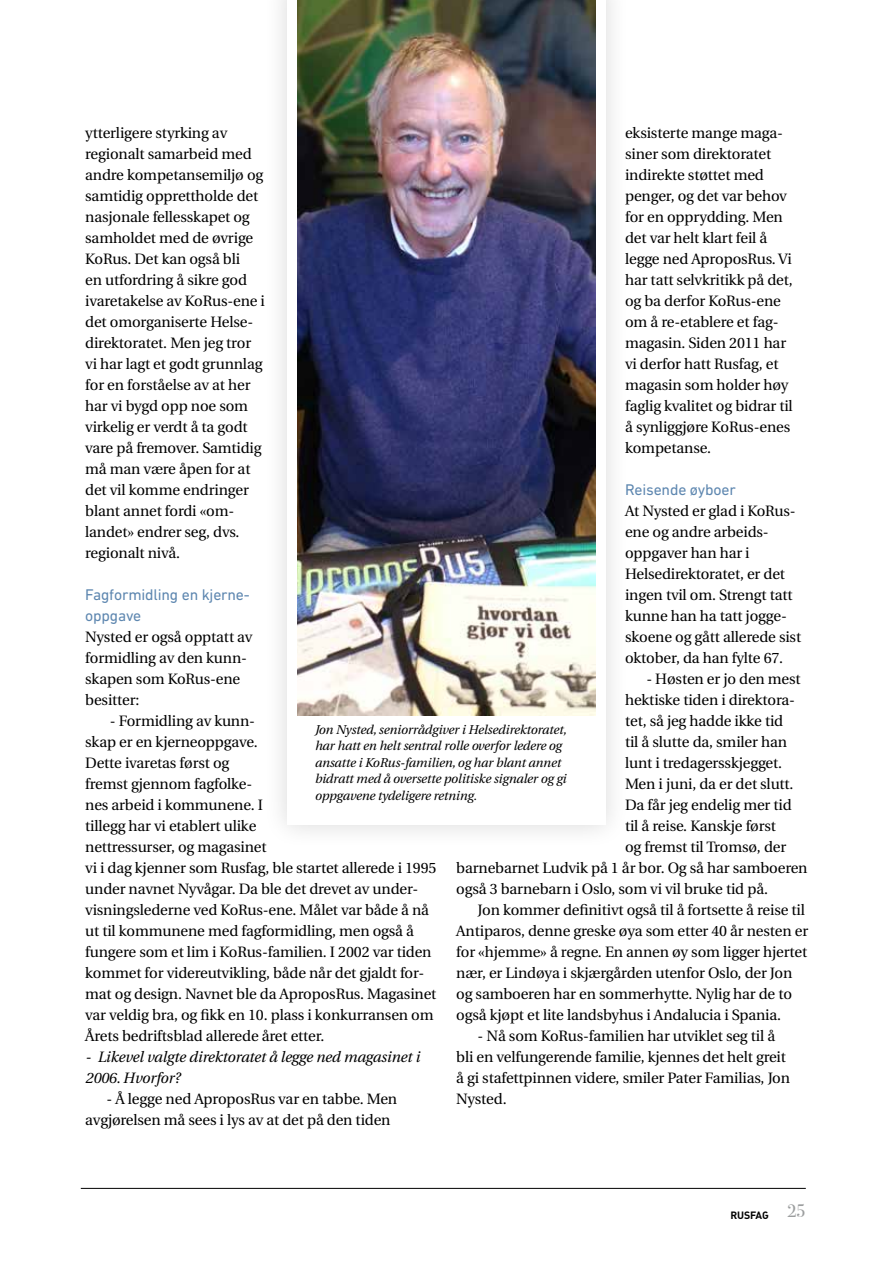
<style>
.page{position:relative;width:893px;height:1263px;background:#fff}
.page>*{position:absolute;margin:0;border:0;box-sizing:border-box;transform-origin:0 0}
.t1{font:15.75px/21px "DIN Next LT Pro";letter-spacing:-.01em;color:#5e87b0}
.t2{font:15px/21px "Utopia";letter-spacing:-.01em;color:#000}
.t3{font:italic 15px/21px "Utopia";letter-spacing:-.01em;color:#000}
.t4{font:italic 12.75px/16.5px "Utopia";letter-spacing:-.01em;color:#000}
.t5{font:10.5px "DIN Bold Alternate";letter-spacing:-.01em;color:#000}
</style>
<div class="page">
<div style="left:263px;top:0;width:367px;height:849px;background:#fafafa"></div>
<div style="left:287px;top:0;width:319px;height:825px;background:#fff"></div>
<img style="left:298px;top:0;width:297px;height:716px">
<hr style="left:81px;top:1188px;width:725px;height:1px;background:#000">
<p class="t2" style="left:625px;top:123px;width:169px">eksisterte mange maga&shy;siner som direktoratet indirekte støttet med penger, og det var behov for en opprydding. Men det var helt klart feil å legge ned AproposRus. Vi har tatt selvkritikk på det, og ba derfor KoRus-ene om å re-etablere et fag&shy;magasin. Siden 2011 har vi derfor hatt Rusfag, et magasin som holder høy faglig kvalitet og bidrar til å synliggjøre KoRus-enes kompetanse.</p>
<p class="t1" style="left:625px;top:479px;width:112px">Reisende øyboer</p>
<p class="t2" style="left:625px;top:501px;width:178px">At Nysted er glad i KoRus&shy;ene og andre arbeids&shy;oppgaver han har i<br>Helsedirektoratet, er det ingen tvil om. Strengt tatt kunne han ha tatt jogge&shy;skoene og gått allerede sist oktober, da han fylte 67.</p>
<p class="t2" style="left:646px;top:669px;width:156px">- Høsten er jo den mest</p>
<p class="t2" style="left:625px;top:690px;width:172px">hektiske tiden i direktora-</p>
<p class="t2" style="left:625px;top:711px;width:160px">tet, så jeg hadde ikke tid</p>
<p class="t2" style="left:625px;top:732px;width:163px">til å slutte da, smiler han</p>
<p class="t2" style="left:625px;top:753px;width:159px">lunt i tredagersskjegget.</p>
<p class="t2" style="left:625px;top:774px;width:170px">Men i juni, da er det slutt.</p>
<p class="t2" style="left:625px;top:795px;width:168px">Da får jeg endelig mer tid</p>
<p class="t2" style="left:625px;top:816px;width:152px">til å reise. Kanskje først</p>
<p class="t2" style="left:625px;top:837px;width:163px">og fremst til Tromsø, der</p>
<p class="t2" style="left:456px;top:858px;width:353px">barnebarnet Ludvik på 1 år bor. Og så har samboeren</p>
<p class="t2" style="left:456px;top:879px;width:313px">også 3 barnebarn i Oslo, som vi vil bruke tid på.</p>
<p class="t2" style="left:477px;top:900px;width:329px">Jon kommer definitivt også til å fortsette å reise til</p>
<p class="t2" style="left:456px;top:921px;width:353px">Antiparos, denne greske øya som etter 40 år nesten er</p>
<p class="t2" style="left:456px;top:942px;width:352px">for «hjemme» å regne. En annen øy som ligger hjertet</p>
<p class="t2" style="left:456px;top:963px;width:338px">nær, er Lindøya i skjærgården utenfor Oslo, der Jon</p>
<p class="t2" style="left:456px;top:984px;width:337px">og samboeren har en sommerhytte. Nylig har de to</p>
<p class="t2" style="left:456px;top:1005px;width:326px">også kjøpt et lite landsbyhus i Andalucia i Spania.</p>
<p class="t2" style="left:456px;top:1026px;width:335px;text-indent:21px">- Nå som KoRus-familien har utviklet seg til å bli en velfungerende familie, kjennes det helt greit å gi stafettpinnen videre, smiler Pater Familias, Jon Nysted.</p>
<p class="t2" style="left:85px;top:123px;width:181px">ytterligere styrking av regionalt samarbeid med andre kompetansemiljø og samtidig opprettholde det nasjonale fellesskapet og samholdet med de øvrige<br>KoRus. Det kan også bli<br>en utfordring å sikre god ivaretakelse av KoRus-ene i det omorganiserte Helse&shy;direktoratet. Men jeg tror vi har lagt et godt grunnlag for en forståelse av at her har vi bygd opp noe som virkelig er verdt å ta godt vare på fremover. Samtidig må man være åpen for at det vil komme endringer blant annet fordi «om&shy;landet» endrer seg, dvs. regionalt nivå.</p>
<p class="t1" style="left:85px;top:584px;width:166px">Fagformidling en kjerne&shy;oppgave</p>
<p class="t2" style="left:85px;top:627px;width:169px">Nysted er også opptatt av formidling av den kunn&shy;skapen som KoRus-ene besitter:</p>
<p class="t2" style="left:85px;top:711px;width:353px;text-indent:24px">- Formidling av kunn-<br>skap er en kjerneoppgave.<br>Dette ivaretas først og<br>fremst gjennom fagfolke-<br>nes arbeid i kommunene. I<br>tillegg har vi etablert ulike<br>nettressurser, og magasinet<br>vi i dag kjenner som Rusfag, ble startet allerede i 1995 under navnet Nyvågar. Da ble det drevet av under&shy;visningslederne ved KoRus-ene. Målet var både å nå ut til kommunene med fagformidling, men også å fungere som et lim i KoRus-familien. I 2002 var tiden kommet for videreutvikling, både når det gjaldt for&shy;mat og design. Navnet ble da AproposRus. Magasinet var veldig bra, og fikk en 10. plass i konkurransen om Årets bedriftsblad allerede året etter.</p>
<p class="t3" style="left:85px;top:1047px;width:336px">- Likevel valgte direktoratet å legge ned magasinet i<br>2006. Hvorfor?</p>
<p class="t2" style="left:85px;top:1089px;width:313px;text-indent:21px">- Å legge ned AproposRus var en tabbe. Men avgjørelsen må sees i lys av at det på den tiden</p>
<p class="t4" style="left:315px;top:721px;width:253px">Jon Nysted, seniorrådgiver i Helsedirektoratet, har hatt en helt sentral rolle overfor ledere og ansatte i KoRus-familien, og har blant annet bidratt med å oversette politiske signaler og gi oppgavene tydeligere retning.</p>
<p class="t5" style="left:730px;top:1208px;width:77px">RUSFAG <sup>25</sup></p>
</div>
